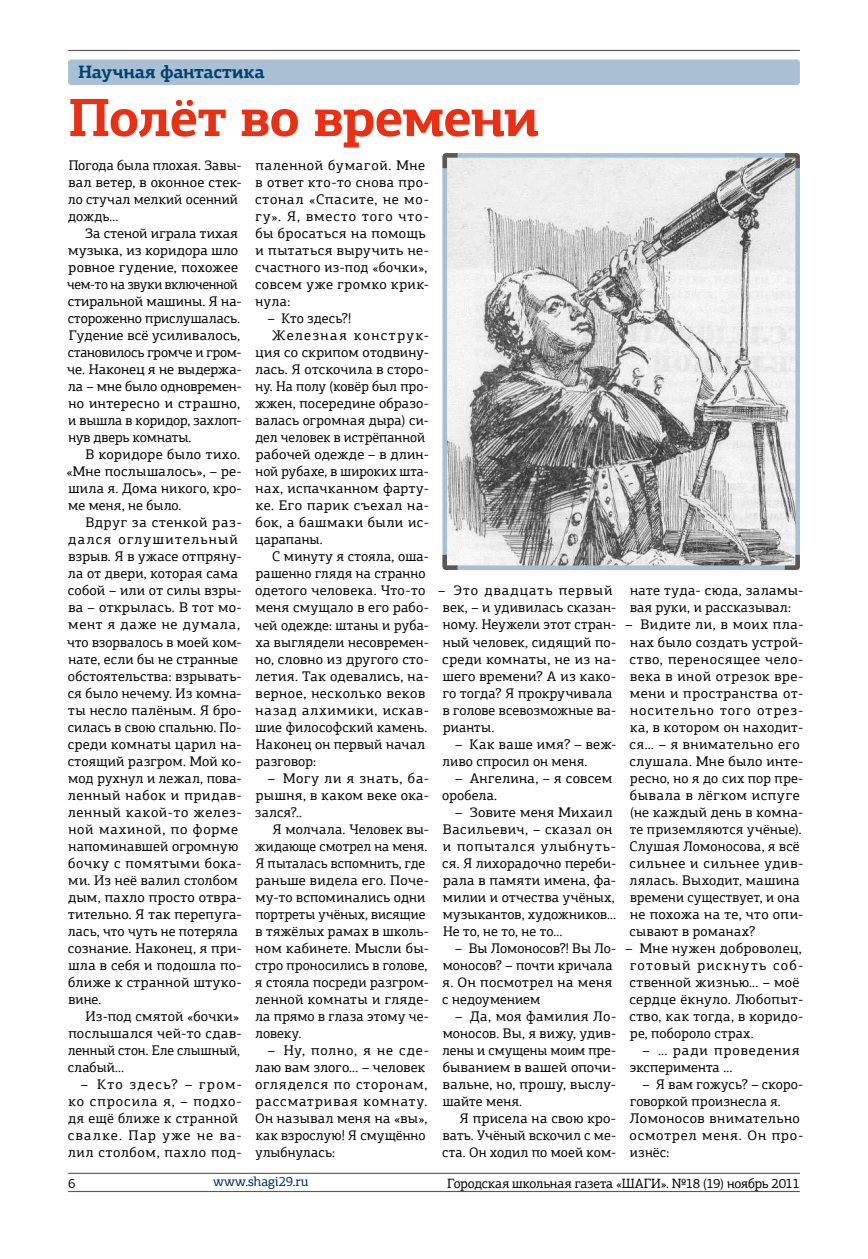
<style>
.page{position:relative;width:868px;height:1259px;background:#fff}
.page>*{position:absolute;margin:0;border:0;box-sizing:border-box;transform-origin:0 0}
.t1{font:700 54px "PF Agora Slab Pro";letter-spacing:-.025em;color:#ec2f12}
.t2{font:700 18px "PF Agora Slab Pro";letter-spacing:-.015em;color:#00426e}
.t3{font:13.95px/17px "PF Agora Slab Pro";letter-spacing:.02em;color:#000}
.t4{font:13.95px/17px "PF Agora Slab Pro";letter-spacing:.04em;color:#000}
.t5{font:13.95px/17px "PF Agora Slab Pro";letter-spacing:.065em;color:#000}
.t6{font:13.95px/17px "PF Agora Slab Pro";letter-spacing:.05em;color:#000}
.t7{font:13.95px "PF Agora Slab Pro";color:#000}
.t8{font:13.95px "PF Agora Slab Pro";letter-spacing:.1em;color:#000}
.t9{font:13.5px "PF Agora Slab Pro";letter-spacing:-.01em;color:#000}
.t10{font:13.5px "PF Agora Slab Pro";letter-spacing:-.005em;color:#002b55}
</style>
<div class="page">
<hr style="left:68px;top:1191px;width:731px;height:1px;background:#585856">
<hr style="left:68px;top:1172px;width:731px;height:2px;background:#585856">
<hr style="left:68px;top:50px;width:731px;height:1px;background:#585856">
<div style="left:68px;top:60px;width:731px;height:25px;background:#a9bfd3"></div>
<svg style="left:442px;top:153px;width:358px;height:417px"></svg>
<p class="t2" style="left:78px;top:61px;width:188px">Научная фантастика</p>
<h1 class="t1" style="left:68px;top:83px;width:472px">Полёт во времени</h1>
<p class="t3" style="left:68px;top:157px;width:175px">Погода была плохая. Завы&shy;вал ветер, в оконное стек&shy;ло стучал мелкий осенний дождь…</p>
<p class="t3" style="left:67px;top:225px;width:176px;text-indent:18px">За стеной играла тихая музыка, из коридора шло ровное гудение, похожее чем‑то на звуки включенной стиральной машины. Я на&shy;стороженно прислушалась.<br>Гудение всё усиливалось, становилось громче и гром&shy;че. Наконец я не выдержа&shy;ла – мне было одновремен&shy;но интересно и страшно, и вышла в коридор, захлоп&shy;нув дверь комнаты.</p>
<p class="t3" style="left:66px;top:446px;width:177px;text-indent:19px">В коридоре было тихо. «Мне послышалось», – ре&shy;шила я. Дома никого, кро&shy;ме меня, не было.</p>
<p class="t3" style="left:67px;top:514px;width:176px;text-indent:18px">Вдруг за стенкой раз&shy;дался оглушительный взрыв. Я в ужасе отпряну&shy;ла от двери, которая сама собой – или от силы взры&shy;ва – открылась. В тот мо&shy;мент я даже не думала, что взорвалось в моей ком&shy;нате, если бы не странные обстоятельства: взрывать&shy;ся было нечему. Из комна&shy;ты несло палёным. Я бро&shy;силась в свою спальню. По&shy;среди комнаты царил на&shy;стоящий разгром. Мой ко&shy;мод рухнул и лежал, пова&shy;ленный набок и придав&shy;ленный какой‑то желез&shy;ной махиной, по форме напоминавшей огромную бочку с помятыми бока&shy;ми. Из неё валил столбом дым, пахло просто отвра&shy;тительно. Я так перепуга&shy;лась, что чуть не потеряла сознание. Наконец, я при&shy;шла в себя и подошла по&shy;ближе к странной штуко&shy;вине.</p>
<p class="t3" style="left:68px;top:1007px;width:175px;text-indent:18px">Из-под смятой «бочки» послышался чей‑то сдав&shy;ленный стон. Еле слышный, слабый…</p>
<p class="t5" style="left:68px;top:1075px;width:176px;text-indent:13px">– Кто здесь? – гром&shy;ко спросила я, – подхо&shy;дя ещё ближе к странной свалке. Пар уже не ва&shy;лил столбом, пахло под-</p>
<p class="t4" style="left:255px;top:157px;width:175px">паленной бумагой. Мне в ответ кто‑то снова про&shy;стонал «Спасите, не мо&shy;гу». Я, вместо того что&shy;бы бросаться на помощь и пытаться выручить не&shy;счастного из‑под «бочки», совсем уже громко крик&shy;нула:</p>
<p class="t3" style="left:268px;top:310px;width:85px">– Кто здесь?!</p>
<p class="t8" style="left:272px;top:327px;width:158px">Железная конструк-</p>
<p class="t3" style="left:255px;top:344px;width:175px">ция со скрипом отодвину-</p>
<p class="t3" style="left:255px;top:361px;width:175px">лась. Я отскочила в сторо-</p>
<p class="t7" style="left:255px;top:378px;width:175px">ну. На полу (ковёр был про-</p>
<p class="t3" style="left:255px;top:395px;width:175px">жжен, посередине образо-</p>
<p class="t3" style="left:255px;top:412px;width:175px">валась огромная дыра) си-</p>
<p class="t3" style="left:255px;top:429px;width:171px">дел человек в истрёпанной</p>
<p class="t3" style="left:256px;top:446px;width:175px">рабочей одежде – в длин-</p>
<p class="t3" style="left:255px;top:463px;width:175px">ной рубахе, в широких шта-</p>
<p class="t3" style="left:255px;top:480px;width:175px">нах, испачканном фарту-</p>
<p class="t6" style="left:256px;top:497px;width:175px">ке. Его парик съехал на-</p>
<p class="t4" style="left:255px;top:514px;width:175px">бок, а башмаки были ис-</p>
<p class="t3" style="left:255px;top:531px;width:69px">царапаны.</p>
<p class="t3" style="left:272px;top:548px;width:158px">С минуту я стояла, оша-</p>
<p class="t3" style="left:256px;top:565px;width:171px">рашенно глядя на странно</p>
<p class="t3" style="left:255px;top:582px;width:172px">одетого человека. Что‑то</p>
<p class="t3" style="left:255px;top:599px;width:175px">меня смущало в его рабо-</p>
<p class="t3" style="left:254px;top:616px;width:176px">чей одежде: штаны и руба-</p>
<p class="t3" style="left:256px;top:633px;width:175px">ха выглядели несовремен-</p>
<p class="t3" style="left:255px;top:650px;width:175px">но, словно из другого сто-</p>
<p class="t3" style="left:255px;top:667px;width:175px">летия. Так одевались, на-</p>
<p class="t4" style="left:255px;top:684px;width:171px">верное, несколько веков</p>
<p class="t5" style="left:255px;top:701px;width:175px">назад алхимики, искав-</p>
<p class="t3" style="left:255px;top:718px;width:173px">шие философский камень.</p>
<p class="t3" style="left:256px;top:735px;width:171px">Наконец он первый начал</p>
<p class="t3" style="left:256px;top:752px;width:62px">разговор:</p>
<p class="t3" style="left:255px;top:769px;width:175px;text-align:justify;text-indent:13px">– Могу ли я знать, ба&shy;рышня, в каком веке ока&shy;зался?..</p>
<p class="t3" style="left:255px;top:820px;width:175px;text-indent:18px">Я молчала. Человек вы&shy;жидающе смотрел на меня.<br>Я пыталась вспомнить, где раньше видела его. Поче&shy;му‑то вспоминались одни портреты учёных, висящие в тяжёлых рамах в школь&shy;ном кабинете. Мысли бы&shy;стро проносились в голове, я стояла посреди разгром&shy;ленной комнаты и гляде&shy;ла прямо в глаза этому че&shy;ловеку.</p>
<p class="t3" style="left:255px;top:1041px;width:175px;text-indent:13px">– Ну, полно, я не сде&shy;лаю вам злого… – человек огляделся по сторонам, рассматривая комнату.<br>Он называл меня на «вы», как взрослую! Я смущённо улыбнулась:</p>
<p class="t3" style="left:438px;top:582px;width:179px">– Это двадцать первый век, – и удивилась сказан&shy;ному. Неужели этот стран&shy;ный человек, сидящий по&shy;среди комнаты, не из на&shy;шего времени? А из како&shy;го тогда? Я прокручивала в голове всевозможные ва&shy;рианты.</p>
<p class="t3" style="left:442px;top:735px;width:175px;text-indent:13px">– Как ваше имя? – веж&shy;ливо спросил он меня.</p>
<p class="t3" style="left:442px;top:769px;width:172px;text-indent:13px">– Ангелина, – я совсем оробела.</p>
<p class="t3" style="left:442px;top:803px;width:175px;text-indent:13px">– Зовите меня Михаил<br>Васильевич, – сказал он и попытался улыбнуть&shy;ся. Я лихорадочно переби&shy;рала в памяти имена, фа&shy;милии и отчества учёных, музыкантов, художников…<br>Не то, не то, не то…</p>
<p class="t3" style="left:442px;top:939px;width:175px;text-indent:13px">– Вы Ломоносов?! Вы Ло&shy;моносов? – почти кричала я. Он посмотрел на меня с недоумением</p>
<p class="t3" style="left:442px;top:1007px;width:175px;text-align:justify;text-indent:13px">– Да, моя фамилия Ло&shy;моносов. Вы, я вижу, удив&shy;лены и смущены моим пре&shy;быванием в вашей опочи&shy;вальне, но, прошу, выслу&shy;шайте меня.</p>
<p class="t3" style="left:442px;top:1109px;width:175px;text-align:justify;text-indent:18px">Я присела на свою кро&shy;вать. Учёный вскочил с ме&shy;ста. Он ходил по моей ком-</p>
<p class="t3" style="left:630px;top:582px;width:175px">нате туда- сюда, заламы&shy;вая руки, и рассказывал:</p>
<p class="t3" style="left:625px;top:616px;width:180px">– Видите ли, в моих пла&shy;нах было создать устрой&shy;ство, переносящее чело&shy;века в иной отрезок вре&shy;мени и пространства от&shy;носительно того отрез&shy;ка, в котором он находит&shy;ся… – я внимательно его слушала. Мне было инте&shy;ресно, но я до сих пор пре&shy;бывала в лёгком испуге (не каждый день в комна&shy;те приземляются учёные).<br>Слушая Ломоносова, я всё сильнее и сильнее удив&shy;лялась. Выходит, машина времени существует, и она не похожа на те, что опи&shy;сывают в романах?</p>
<p class="t3" style="left:625px;top:939px;width:179px">– Мне нужен доброволец, готовый рискнуть соб&shy;ственной жизнью… – моё сердце ёкнуло. Любопыт&shy;ство, как тогда, в коридо&shy;ре, побороло страх.</p>
<p class="t6" style="left:629px;top:1041px;width:171px;text-indent:13px">– … ради проведения эксперимента …</p>
<p class="t3" style="left:629px;top:1075px;width:175px;text-indent:13px">– Я вам гожусь? – скоро&shy;говоркой произнесла я.<br>Ломоносов внимательно осмотрел меня. Он про&shy;изнёс:</p>
<p class="t9" style="left:68px;top:1174px;width:9px">6</p>
<p class="t10" style="left:213px;top:1173px;width:97px">www.shagi29.ru</p>
<p class="t9" style="left:447px;top:1174px;width:354px">Городская школьная газета «ШАГИ». №18 (19) ноябрь 2011</p>
</div>
